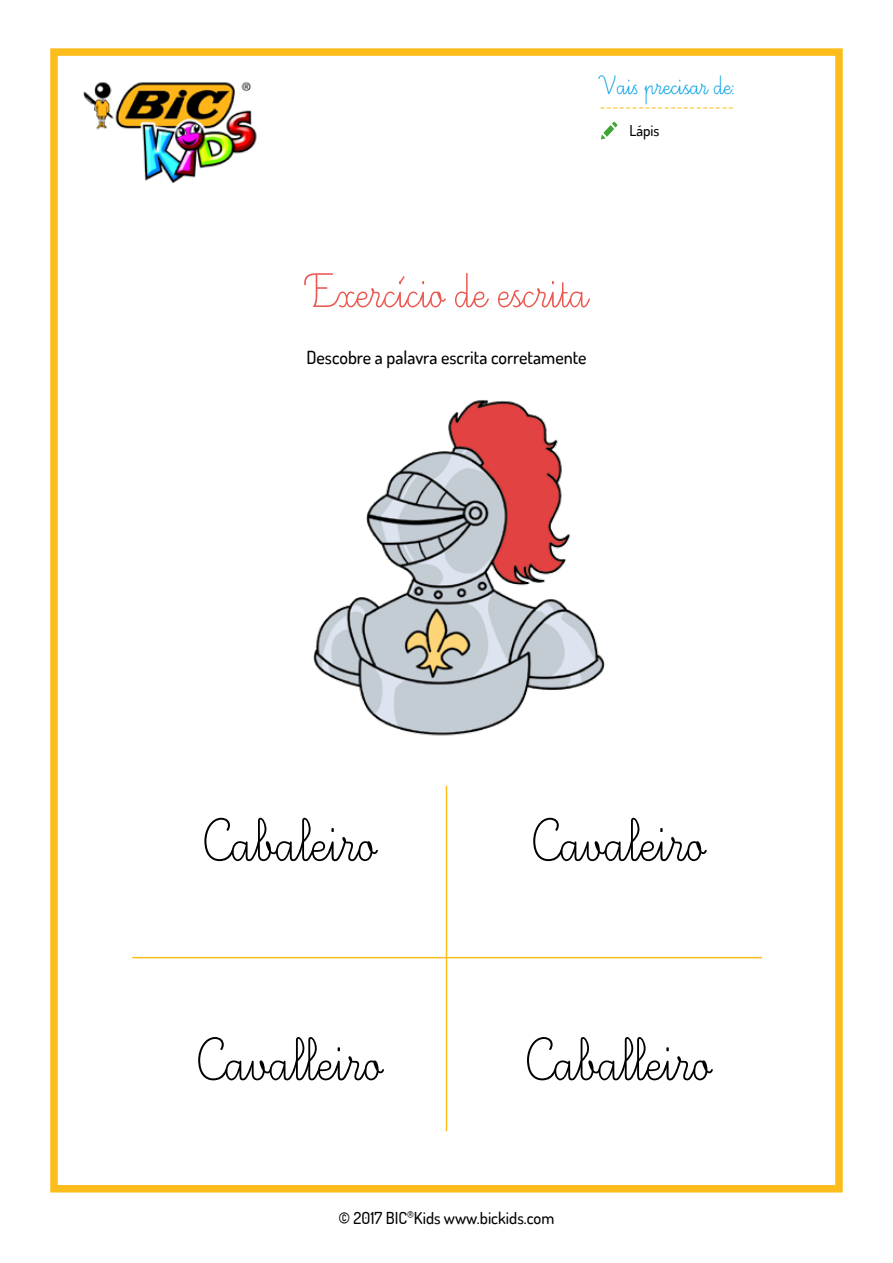
<style>
.page{position:relative;width:893px;height:1263px;background:#fff}
.page>*{position:absolute;margin:0;border:0;box-sizing:border-box;transform-origin:0 0}
.t1{font:75px "Ecriture A Romain Orne";color:#000}
.t2{font:60px "Ecriture A Romain Orne";color:#eb5850}
.t3{font:33px "Ecriture A Romain Orne";color:#009fe3}
.t4{font:500 18px "Dosis";color:#000}
.t5{font:18px "Minion Pro";color:#fcbd1b}
.t6{font:500 16.5px "Dosis";color:#000}
.t7{font:500 15px "Dosis";color:#000}
</style>
<div class="page">
<div style="left:50px;top:48px;width:793px;height:1144px;border:8px solid #fcbd1b"></div>
<img style="left:83px;top:82px;width:174px;height:101px">
<svg style="left:399px;top:276px;width:6px;height:8px"></svg>
<svg style="left:601px;top:122px;width:16px;height:17px"></svg>
<img style="left:132px;top:400px;width:631px;height:732px">
<hr style="left:446px;top:786px;width:1px;height:345px;background:#fcbd1b">
<hr style="left:132px;top:957px;width:630px;height:1px;background:#fcbd1b">
<p class="t3" style="left:600px;top:69px;width:137px">Vais precisar de:</p>
<p class="t5" style="left:600px;top:94px;width:136px">---------------------</p>
<p class="t7" style="left:629px;top:121px;width:32px">Lápis</p>
<p class="t2" style="left:306px;top:262px;width:283px">Exercicio de escrita</p>
<p class="t4" style="left:306px;top:346px;width:282px">Descobre a palavra escrita corretamente</p>
<p class="t1" style="left:201px;top:804px;width:175px">Cabaleiro</p>
<p class="t1" style="left:195px;top:1023px;width:187px">Cavalleiro</p>
<p class="t1" style="left:530px;top:804px;width:175px">Cavaleiro</p>
<p class="t1" style="left:524px;top:1023px;width:187px">Caballeiro</p>
<p class="t6" style="left:339px;top:1207px;width:217px">© 2017 BIC<sup>®</sup>Kids www.bickids.com</p>
</div>
